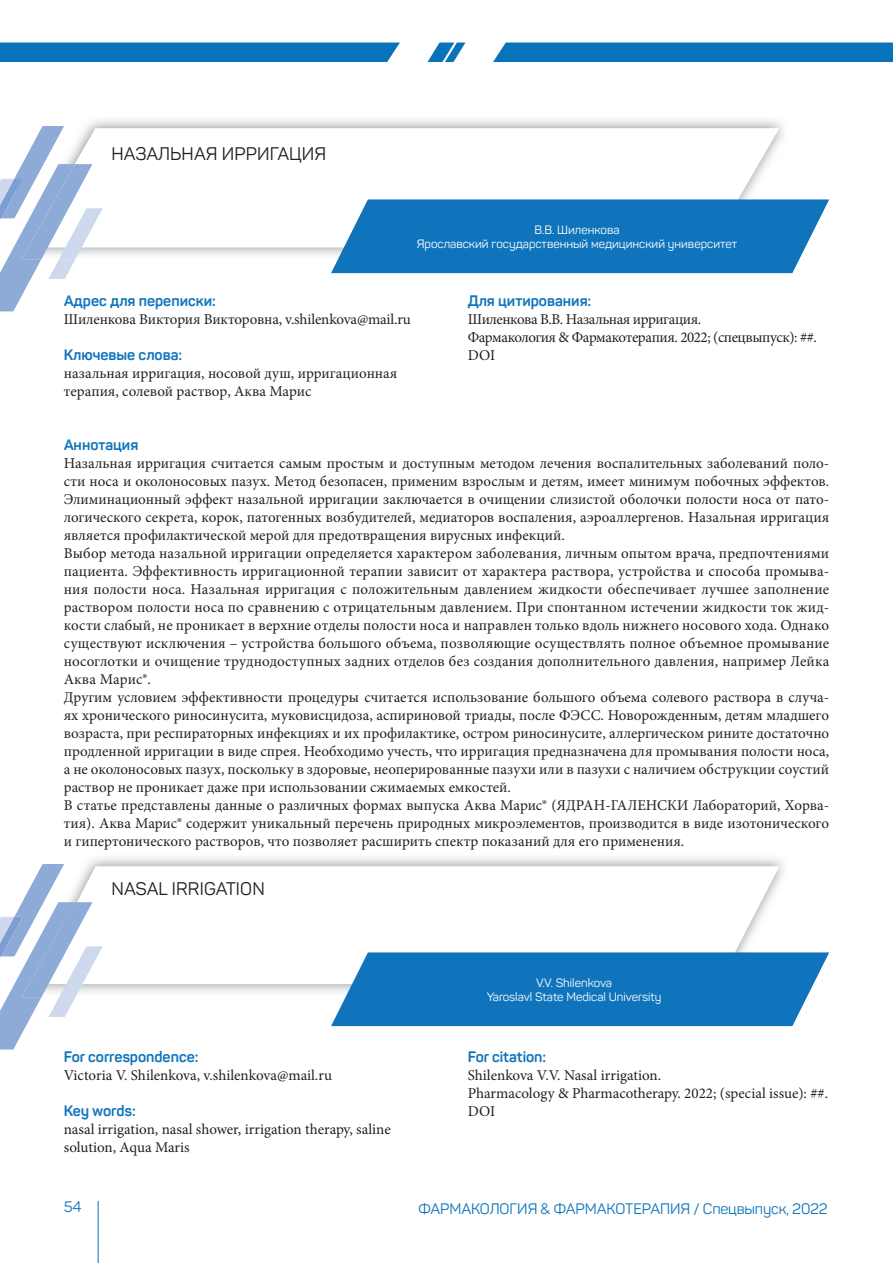
<style>
.page{position:relative;width:893px;height:1263px;background:#fff}
.page>*{position:absolute;margin:0;border:0;box-sizing:border-box;transform-origin:0 0}
.t1{font:18px "Panton";letter-spacing:.01em;color:#231f20}
.t2{font:15px/18px "Minion Pro";color:#231f20}
.t3{font:700 15px "Panton";color:#1074bc}
.t4{font:15px/18px "Minion Pro";letter-spacing:-.03em;color:#231f20}
.t5{font:15px "Panton";letter-spacing:-.01em;color:#1074bc}
.t6{font:12px/13.5px "Panton";color:#fff;text-align:center}
</style>
<div class="page">
<hr style="left:98px;top:1201px;width:1px;height:62px;background:#1074bc">
<div style="left:0;top:43px;width:400px;height:19px;background:#0773bb"></div>
<div style="left:493px;top:43px;width:400px;height:19px;background:#0773bb"></div>
<svg style="left:427px;top:43px;width:38px;height:19px"></svg>
<svg style="left:103px;top:128px;width:676px;height:71px"></svg>
<svg style="left:0;top:126px;width:103px;height:185px"></svg>
<svg style="left:331px;top:199px;width:498px;height:74px;background:#227ec1"></svg>
<svg style="left:103px;top:866px;width:676px;height:86px"></svg>
<svg style="left:0;top:864px;width:103px;height:185px"></svg>
<svg style="left:331px;top:952px;width:498px;height:74px;background:#227ec1"></svg>
<p class="t1" style="left:111px;top:142px;width:216px">НАЗАЛЬНАЯ ИРРИГАЦИЯ</p>
<p class="t6" style="left:417px;top:223px;width:322px">В.В. Шиленкова<br>Ярославский государственный медицинский университет</p>
<p class="t3" style="left:64px;top:291px;width:154px">Адрес для переписки:</p>
<p class="t2" style="left:64px;top:310px;width:349px">Шиленкова Виктория Викторовна, v.shilenkova@mail.ru</p>
<p class="t3" style="left:64px;top:345px;width:120px">Ключевые слова:</p>
<p class="t2" style="left:64px;top:364px;width:335px">назальная ирригация, носовой душ, ирригационная терапия, солевой раствор, Аква Марис</p>
<p class="t3" style="left:468px;top:291px;width:125px">Для цитирования:</p>
<p class="t4" style="left:468px;top:310px;width:351px">Шиленкова В.В. Назальная ирригация.<br>Фармакология &amp; Фармакотерапия. 2022; (спецвыпуск): ##.<br>DOI</p>
<p class="t3" style="left:64px;top:435px;width:76px">Аннотация</p>
<p class="t2" style="left:64px;top:454px;width:767px">Назальная ирригация считается самым простым и доступным методом лечения воспалительных заболеваний поло&shy;сти носа и околоносовых пазух. Метод безопасен, применим взрослым и детям, имеет минимум побочных эффектов.<br>Элиминационный эффект назальной ирригации заключается в очищении слизистой оболочки полости носа от пато&shy;логического секрета, корок, патогенных возбудителей, медиаторов воспаления, аэроаллергенов. Назальная ирригация является профилактической мерой для предотвращения вирусных инфекций.<br>Выбор метода назальной ирригации определяется характером заболевания, личным опытом врача, предпочтениями пациента. Эффективность ирригационной терапии зависит от характера раствора, устройства и способа промыва&shy;ния полости носа. Назальная ирригация с положительным давлением жидкости обеспечивает лучшее заполнение раствором полости носа по сравнению с отрицательным давлением. При спонтанном истечении жидкости ток жид&shy;кости слабый, не проникает в верхние отделы полости носа и направлен только вдоль нижнего носового хода. Однако существуют исключения – устройства большого объема, позволяющие осуществлять полное объемное промывание носоглотки и очищение труднодоступных задних отделов без создания дополнительного давления, например Лейка Аква Марис®.<br>Другим условием эффективности процедуры считается использование большого объема солевого раствора в случа&shy;ях хронического риносинусита, муковисцидоза, аспириновой триады, после ФЭСС. Новорожденным, детям младшего возраста, при респираторных инфекциях и их профилактике, остром риносинусите, аллергическом рините достаточно продленной ирригации в виде спрея. Необходимо учесть, что ирригация предназначена для промывания полости носа, а не околоносовых пазух, поскольку в здоровые, неоперированные пазухи или в пазухи с наличием обструкции соустий раствор не проникает даже при использовании сжимаемых емкостей.<br>В статье представлены данные о различных формах выпуска Аква Марис® (ЯДРАН-ГАЛЕНСКИ Лабораторий, Хорва&shy;тия). Аква Марис® содержит уникальный перечень природных микроэлементов, производится в виде изотонического и гипертонического растворов, что позволяет расширить спектр показаний для его применения.</p>
<p class="t1" style="left:111px;top:878px;width:155px">NASAL IRRIGATION</p>
<p class="t3" style="left:64px;top:1047px;width:136px">For correspondence:</p>
<p class="t2" style="left:64px;top:1066px;width:270px">Victoria V. Shilenkova, v.shilenkova@mail.ru</p>
<p class="t3" style="left:64px;top:1101px;width:74px">Key words:</p>
<p class="t2" style="left:64px;top:1120px;width:329px">nasal irrigation, nasal shower, irrigation therapy, saline solution, Aqua Maris</p>
<p class="t6" style="left:487px;top:976px;width:176px">V.V. Shilenkova<br>Yaroslavl State Medical University</p>
<p class="t3" style="left:468px;top:1047px;width:80px">For citation:</p>
<p class="t2" style="left:468px;top:1066px;width:362px">Shilenkova V.V. Nasal irrigation.<br>Pharmacology &amp; Pharmacotherapy. 2022; (special issue): ##.<br>DOI</p>
<p class="t5" style="left:64px;top:1198px;width:19px">54</p>
<p class="t5" style="left:418px;top:1199px;width:411px">ФАРМАКОЛОГИЯ &amp; ФАРМАКОТЕРАПИЯ / Спецвыпуск, 2022</p>
</div>
